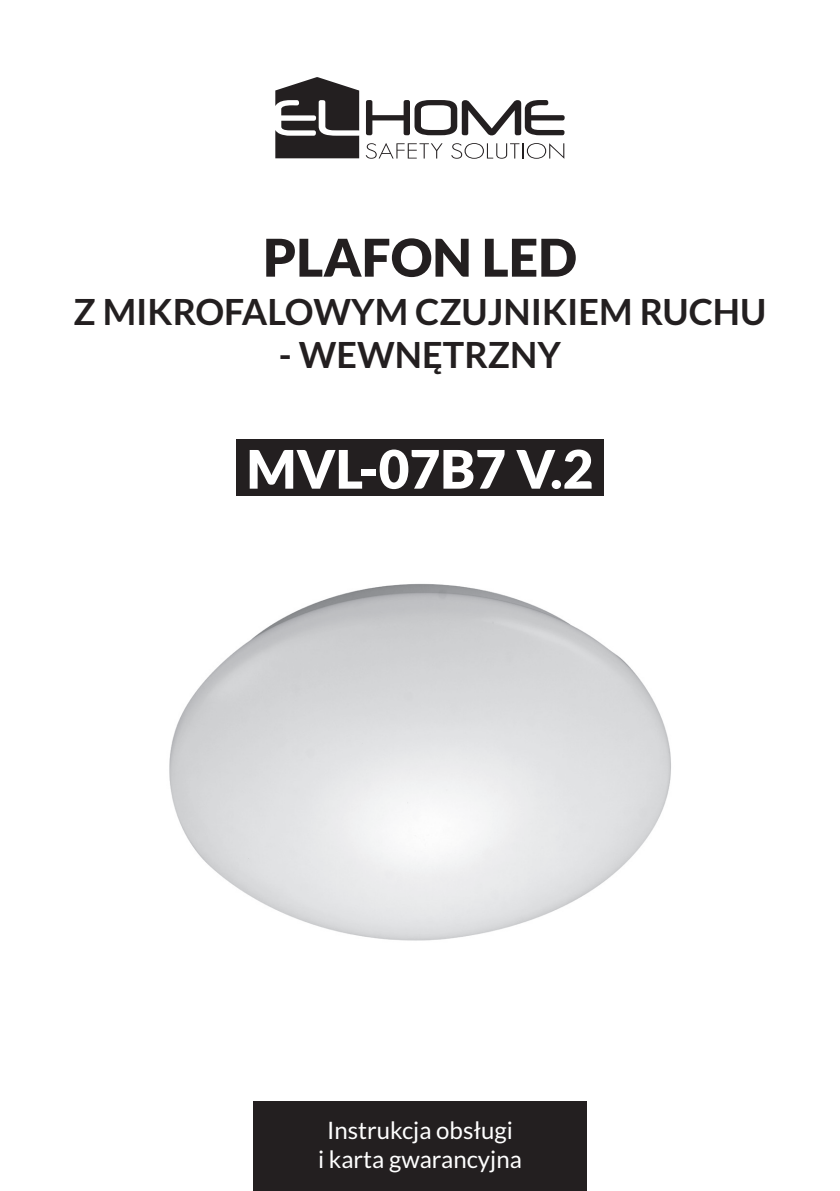
<style>
.page{position:relative;width:840px;height:1191px;background:#fff}
.page>*{position:absolute;margin:0;border:0;box-sizing:border-box;transform-origin:0 0}
.t1{font:900 53.2px "Lato";color:#fff}
.t2{font:900 52px "Lato";color:#231f20}
.t3{font:700 36px "Lato";color:#231f20}
.t4{font:24px/28.8px "Lato";color:#fff;text-align:center}
</style>
<div class="page">
<div style="left:236px;top:439px;width:367px;height:56px;background:#231f20"></div>
<div style="left:253px;top:1101px;width:333px;height:90px;background:#231f20"></div>
<svg style="left:365px;top:143px;width:77px;height:16px"></svg>
<svg style="left:451px;top:143px;width:113px;height:16px"></svg>
<svg style="left:366px;top:100px;width:198px;height:35px"></svg>
<svg style="left:275px;top:77px;width:84px;height:81px"></svg>
<img style="left:169px;top:584px;width:502px;height:357px">
<h2 class="t2" style="left:263px;top:227px;width:315px">PLAFON LED</h2>
<p class="t3" style="left:74px;top:291px;width:693px">Z MIKROFALOWYM CZUJNIKIEM RUCHU</p>
<p class="t3" style="left:279px;top:334px;width:283px">- WEWNĘTRZNY</p>
<h1 class="t1" style="left:246px;top:438px;width:348px">MVL-07B7 V.2</h1>
<p class="t4" style="left:318px;top:1115px;width:205px">Instrukcja obsługi<br>i karta gwarancyjna</p>
</div>
